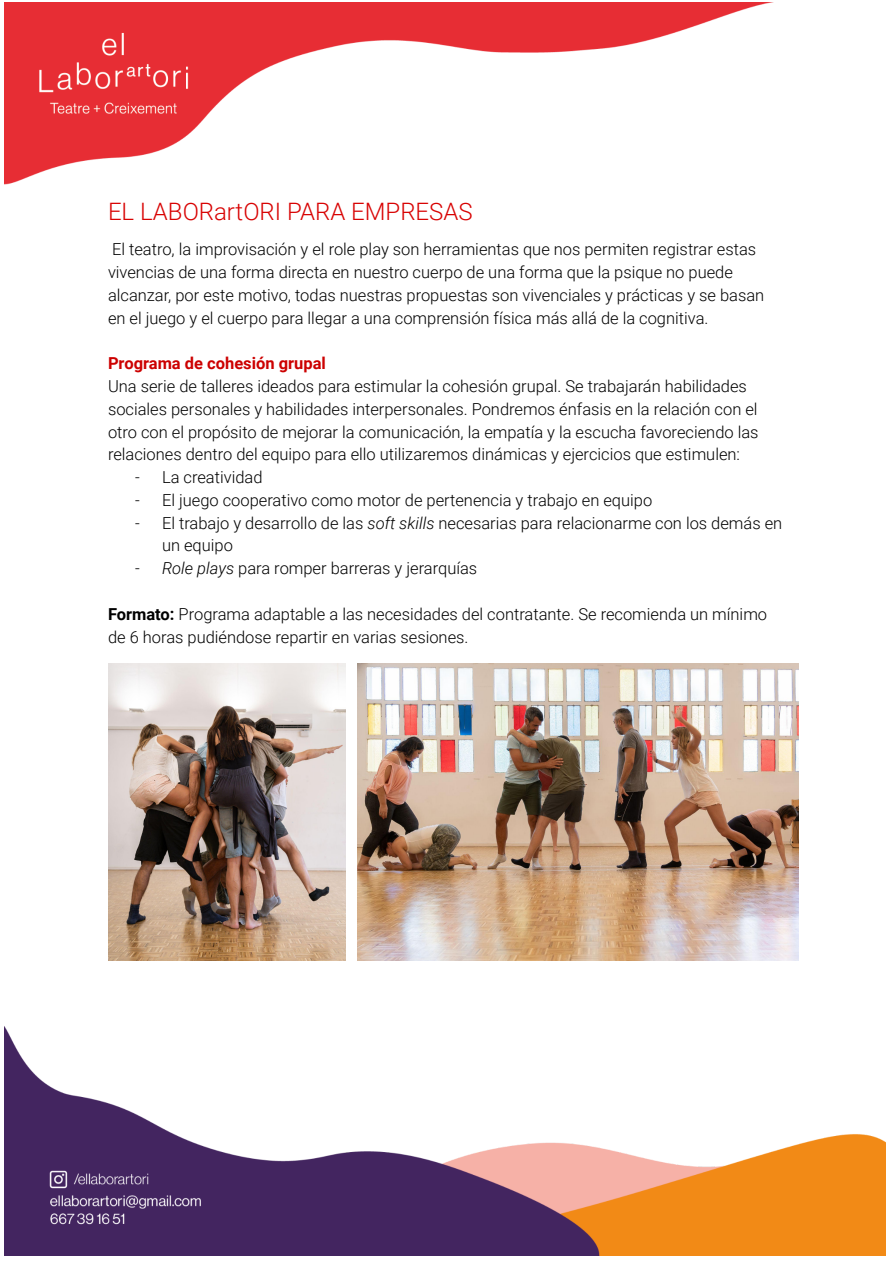
<style>
.page{position:relative;width:894px;height:1263px;background:#fff}
.page>*{position:absolute;margin:0;border:0;box-sizing:border-box;transform-origin:0 0}
.t1{font:300 24px "Roboto";color:#d80303}
.t2{font:300 16.5px/22.8px "Roboto";color:#000}
.t3{font:700 16.5px "Roboto";color:#c00}
.s1{font-style:italic}
.s2{font-weight:700}
</style>
<div class="page">
<img style="left:4px;top:2px;width:770px;height:183px">
<img style="left:4px;top:1026px;width:881px;height:230px">
<img style="left:108px;top:663px;width:237px;height:297px">
<img style="left:358px;top:663px;width:441px;height:297px">
<h1 class="t1" style="left:108px;top:198px;width:366px">EL LABORartORI PARA EMPRESAS</h1>
<p class="t2" style="left:108px;top:238px;width:658px">El teatro, la improvisación y el role play son herramientas que nos permiten registrar estas vivencias de una forma directa en nuestro cuerpo de una forma que la psique no puede alcanzar, por este motivo, todas nuestras propuestas son vivenciales y prácticas y se basan en el juego y el cuerpo para llegar a una comprensión física más allá de la cognitiva.</p>
<p class="t3" style="left:108px;top:354px;width:219px">Programa de cohesión grupal</p>
<p class="t2" style="left:108px;top:375px;width:652px">Una serie de talleres ideados para estimular la cohesión grupal. Se trabajarán habilidades sociales personales y habilidades interpersonales. Pondremos énfasis en la relación con el otro con el propósito de mejorar la comunicación, la empatía y la escucha favoreciendo las relaciones dentro del equipo para ello utilizaremos dinámicas y ejercicios que estimulen:</p>
<p class="t2" style="left:135px;top:466px;width:129px">- La creatividad</p>
<p class="t2" style="left:135px;top:489px;width:519px">- El juego cooperativo como motor de pertenencia y trabajo en equipo</p>
<p class="t2" style="left:162px;top:512px;width:622px;text-indent:-27px">- El trabajo y desarrollo de las <span class="s1">soft skills</span> necesarias para relacionarme con los demás en un equipo</p>
<p class="t2" style="left:135px;top:557px;width:344px">- <span class="s1">Role plays</span> para romper barreras y jerarquías</p>
<p class="t2" style="left:108px;top:603px;width:661px"><span class="s2">Formato:</span> Programa adaptable a las necesidades del contratante. Se recomienda un mínimo de 6 horas pudiéndose repartir en varias sesiones.</p>
</div>
